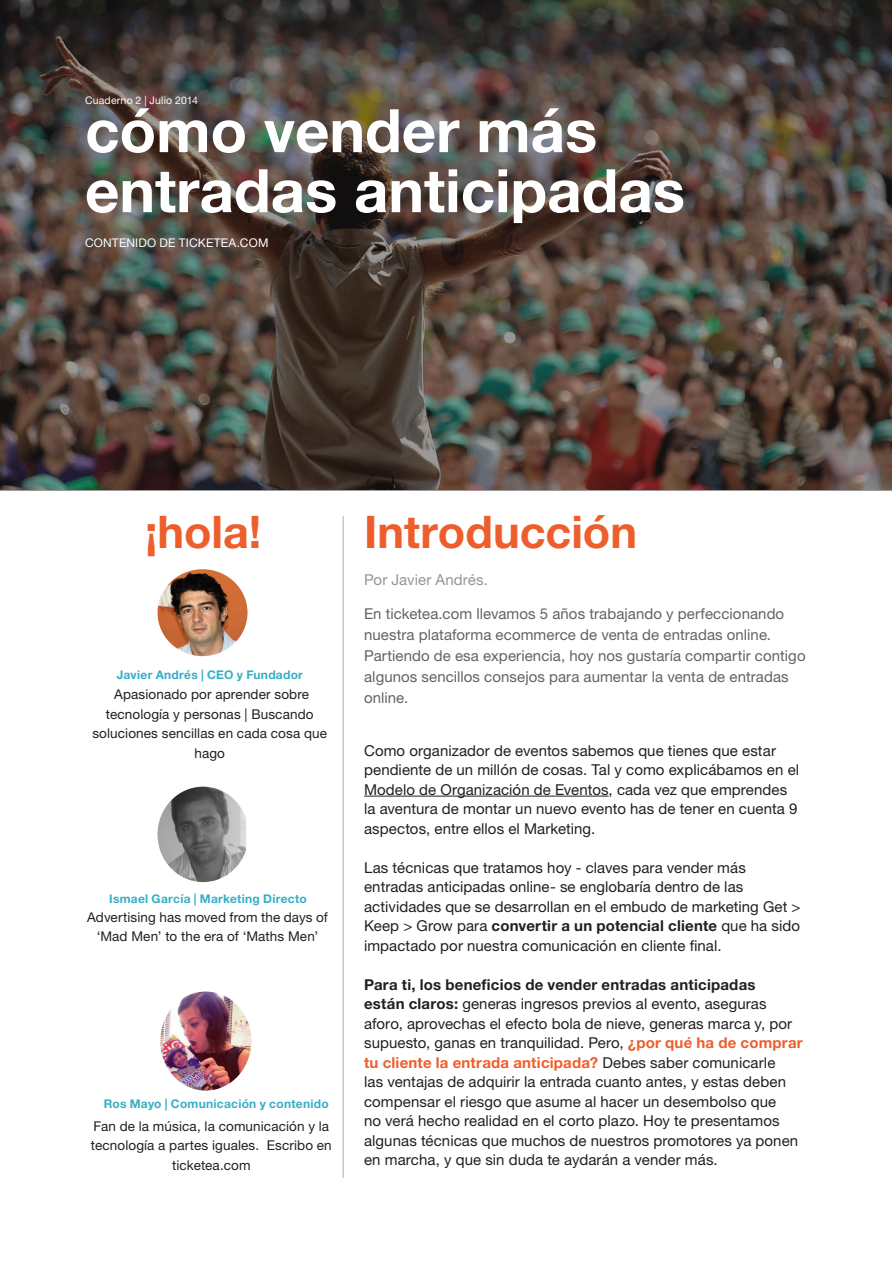
<style>
.page{position:relative;width:893px;height:1263px;background:#fff}
.page>*{position:absolute;margin:0;border:0;box-sizing:border-box;transform-origin:0 0}
.t1{font:700 60px/60px "Helvetica Neue LT Pro";color:#fff}
.t2{font:700 45px "Helvetica Neue LT Pro";color:#ed5e2c}
.t3{font:15px/19.5px "Helvetica Neue LT Pro";letter-spacing:.005em;color:#231f20}
.t4{font:15px/21px "Helvetica Neue LT Pro";letter-spacing:.005em;color:#636366}
.t5{font:15px "Helvetica Neue LT Pro";letter-spacing:.005em;color:#939598}
.t6{font:13.5px/19.5px "Helvetica Neue LT Pro";letter-spacing:.01em;color:#231f20;text-align:center}
.t7{font:700 12px "Helvetica Neue LT Pro";letter-spacing:.02em;color:#35afc6}
.t8{font:12px "Helvetica Neue LT Pro";letter-spacing:.015em;color:#fff}
.t9{font:10.5px "Helvetica Neue LT Pro";letter-spacing:.015em;color:#fff}
.s1{color:#edffff}
.s2{font-weight:700}
.s3{font-weight:700;color:#ed5e2c}
</style>
<div class="page">
<hr style="left:364px;top:796px;width:245px;height:1px;background:#231f20">
<hr style="left:342px;top:516px;width:2px;height:662px;background:#c8c8c8">
<img style="left:160px;top:991px;width:91px;height:99px">
<img style="left:158px;top:787px;width:88px;height:95px">
<img style="left:158px;top:569px;width:90px;height:87px">
<img style="left:0;top:0;width:892px;height:490px">
<p class="t9" style="left:85px;top:94px;width:114px">Cuaderno 2 | Julio 2014</p>
<p class="t1" style="left:85px;top:99px;width:601px">cómo vender más entradas anticipadas</p>
<p class="t8" style="left:85px;top:236px;width:185px"><span class="s1">CONTENIDO DE</span> TICKETEA.COM</p>
<p class="t2" style="left:145px;top:504px;width:118px">¡hola!</p>
<p class="t7" style="left:117px;top:667px;width:188px">Javier Andrés | CEO y Fundador</p>
<p class="t6" style="left:92px;top:685px;width:236px">Apasionado por aprender sobre tecnología y personas | Buscando soluciones sencillas en cada cosa que hago</p>
<p class="t7" style="left:109px;top:891px;width:199px">Ismael García | Marketing Directo</p>
<p class="t6" style="left:87px;top:907px;width:242px">Advertising has moved from the days of ‘Mad Men’ to the era of ‘Maths Men’</p>
<p class="t7" style="left:104px;top:1096px;width:227px">Ros Mayo | Comunicación y contenido</p>
<p class="t6" style="left:91px;top:1116px;width:242px">Fan de la música, la comunicación y la tecnología a partes iguales. Escribo en ticketea.com</p>
<p class="t2" style="left:364px;top:504px;width:275px">Introducción</p>
<p class="t5" style="left:364px;top:570px;width:125px">Por Javier Andrés.</p>
<p class="t4" style="left:364px;top:602px;width:443px">En ticketea.com llevamos 5 años trabajando y perfeccionando nuestra plataforma ecommerce de venta de entradas online.<br>Partiendo de esa experiencia, hoy nos gustaría compartir contigo algunos sencillos consejos para aumentar la venta de entradas online.</p>
<p class="t3" style="left:364px;top:740px;width:437px">Como organizador de eventos sabemos que tienes que estar pendiente de un millón de cosas. Tal y como explicábamos en el Modelo de Organización de Eventos, cada vez que emprendes la aventura de montar un nuevo evento has de tener en cuenta 9 aspectos, entre ellos el Marketing.</p>
<p class="t3" style="left:364px;top:857px;width:438px">Las técnicas que tratamos hoy - claves para vender más entradas anticipadas online- se englobaría dentro de las actividades que se desarrollan en el embudo de marketing Get &gt; Keep &gt; Grow para <span class="s2">convertir a un potencial cliente</span> que ha sido impactado por nuestra comunicación en cliente final.</p>
<p class="t3" style="left:364px;top:974px;width:440px"><span class="s2">Para ti, los beneficios de vender entradas anticipadas<br>están claros:</span> generas ingresos previos al evento, aseguras aforo, aprovechas el efecto bola de nieve, generas marca y, por supuesto, ganas en tranquilidad. Pero, <span class="s3">¿por qué ha de comprar tu cliente la entrada anticipada?</span> Debes saber comunicarle<br>las ventajas de adquirir la entrada cuanto antes, y estas deben compensar el riesgo que asume al hacer un desembolso que<br>no verá hecho realidad en el corto plazo. Hoy te presentamos algunas técnicas que muchos de nuestros promotores ya ponen en marcha, y que sin duda te aydarán a vender más.</p>
</div>
